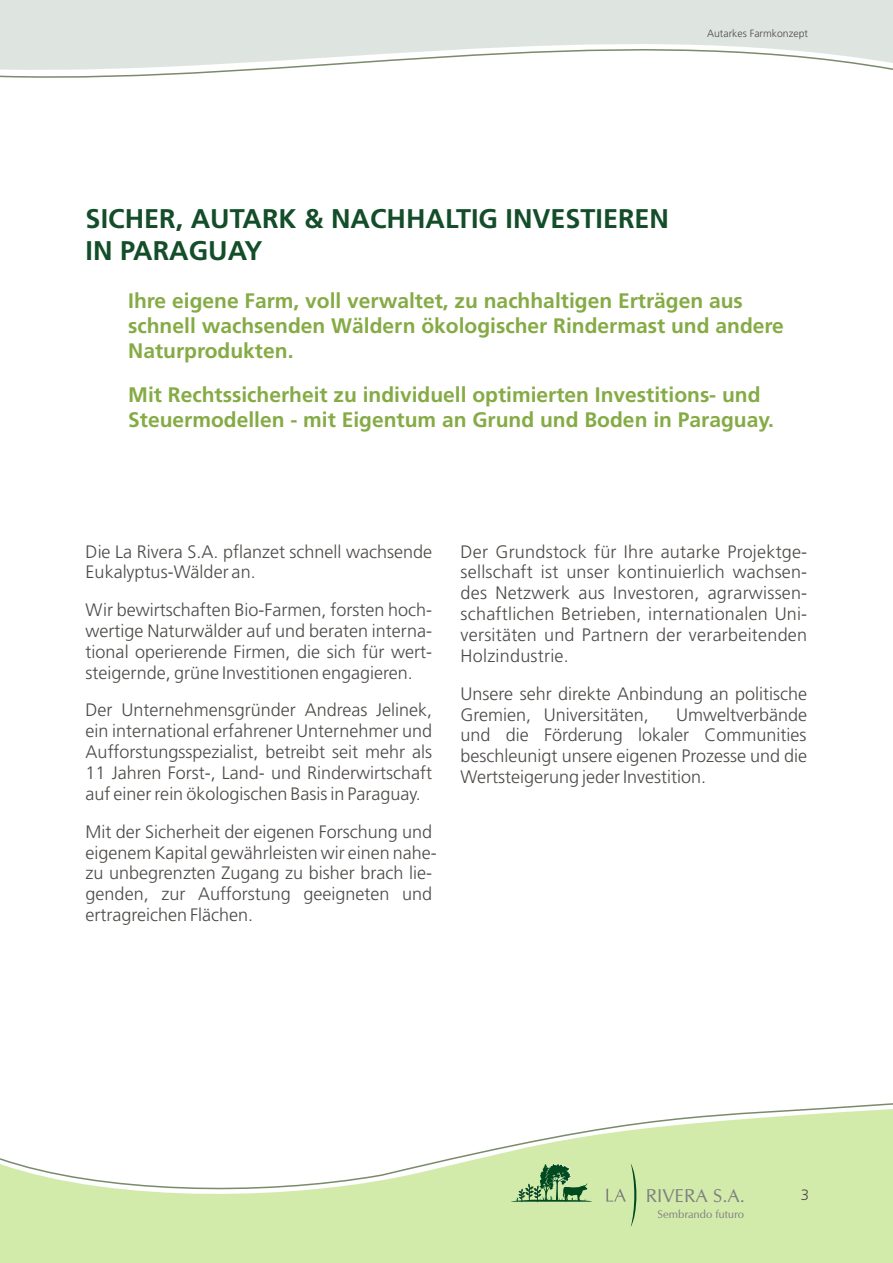
<style>
.page{position:relative;width:893px;height:1263px;background:#fff}
.page>*{position:absolute;margin:0;border:0;box-sizing:border-box;transform-origin:0 0}
.t1{font:700 27px/32px "Frutiger";color:#144d29}
.t2{font:700 21px/24.9px "Frutiger";color:#85ab45}
.t3{font:18.75px "CG Omega";color:#808080}
.t4{font:300 18px/20.9px "Frutiger";color:#4d4a47;text-align:justify}
.t5{font:300 15px "Frutiger";color:#4d4a47}
.t6{font:11.25px "CG Omega";color:#808080}
.t7{font:300 10.5px "Frutiger";color:#4d4a47}
</style>
<div class="page">
<div style="left:0;top:0;width:893px;height:18px;background:#dee5e0"></div>
<div style="left:0;top:1196px;width:893px;height:67px;background:#d2ebab"></div>
<svg style="left:0;top:1103px;width:893px;height:93px"></svg>
<svg style="left:0;top:18px;width:893px;height:60px"></svg>
<svg style="left:511px;top:1162px;width:81px;height:40px;background:#93ba82"></svg>
<svg style="left:606px;top:1163px;width:30px;height:64px;background:#c4dfa2"></svg>
<p class="t7" style="left:707px;top:29px;width:102px">Autarkes Farmkonzept</p>
<h1 class="t1" style="left:86px;top:205px;width:585px">SICHER, AUTARK &amp; NACHHALTIG INVESTIEREN<br>IN PARAGUAY</h1>
<p class="t2" style="left:128px;top:290px;width:657px">Ihre eigene Farm, voll verwaltet, zu nachhaltigen Erträgen aus schnell wachsenden Wäldern ökologischer Rindermast und andere<br>Naturprodukten.</p>
<p class="t2" style="left:128px;top:384px;width:647px">Mit Rechtssicherheit zu individuell optimierten Investitions- und<br>Steuermodellen - mit Eigentum an Grund und Boden in Paraguay.</p>
<p class="t4" style="left:86px;top:542px;width:348px">Die La Rivera S.A. pflanzet schnell wachsende<br>Eukalyptus-Wälder an.</p>
<p class="t4" style="left:86px;top:601px;width:348px">Wir bewirtschaften Bio-Farmen, forsten hoch&shy;wertige Naturwälder auf und beraten interna&shy;tional operierende Firmen, die sich für wert&shy;steigernde, grüne Investitionen engagieren.</p>
<p class="t4" style="left:86px;top:701px;width:348px">Der Unternehmensgründer Andreas Jelinek, ein international erfahrener Unternehmer und Aufforstungsspezialist, betreibt seit mehr als 11 Jahren Forst-, Land- und Rinderwirtschaft auf einer rein ökologischen Basis in Paraguay.</p>
<p class="t4" style="left:86px;top:822px;width:353px;text-align:left">Mit der Sicherheit der eigenen Forschung und eigenem Kapital gewährleisten wir einen nahe&shy;zu unbegrenzten Zugang zu bisher brach lie&shy;genden, zur Aufforstung geeigneten und ertragreichen Flächen.</p>
<p class="t4" style="left:461px;top:542px;width:348px">Der Grundstock für Ihre autarke Projektge&shy;sellschaft ist unser kontinuierlich wachsen&shy;des Netzwerk aus Investoren, agrarwissen&shy;schaftlichen Betrieben, internationalen Uni&shy;versitäten und Partnern der verarbeitenden Holzindustrie.</p>
<p class="t4" style="left:461px;top:684px;width:348px">Unsere sehr direkte Anbindung an politische<br>Gremien, Universitäten,</p>
<p class="t4" style="left:461px;top:705px;width:348px;text-indent:216px">Umweltverbände und die Förderung lokaler Communities beschleunigt unsere eigenen Prozesse und die Wertsteigerung jeder Investition.</p>
<p class="t3" style="left:646px;top:1188px;width:101px">RIVERA S.A.</p>
<p class="t6" style="left:658px;top:1209px;width:88px">Sembrando futuro</p>
<p class="t5" style="left:801px;top:1189px;width:10px">3</p>
</div>
